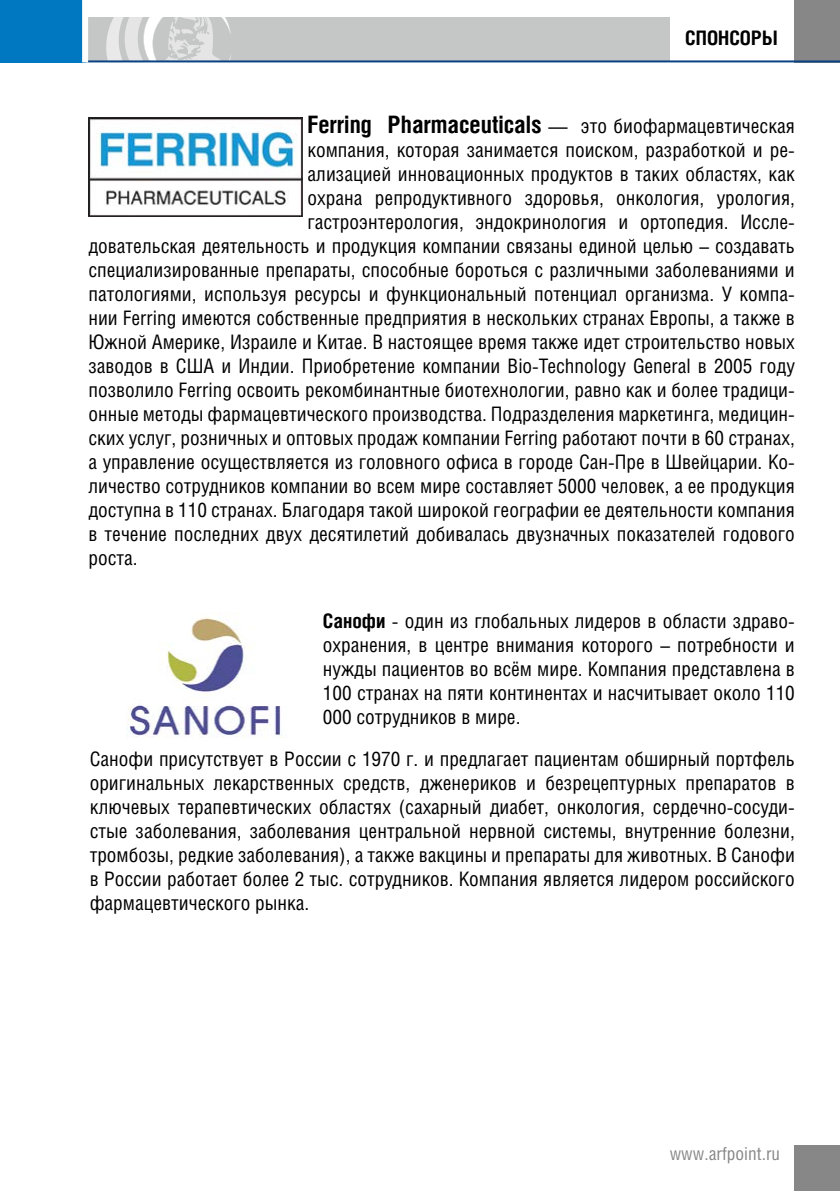
<style>
.page{position:relative;width:840px;height:1191px;background:#fff}
.page>*{position:absolute;margin:0;border:0;box-sizing:border-box;transform-origin:0 0}
.t1{font:20px/24px "Helios Cond C";color:#000;text-align:justify}
.t2{font:700 20px "Helios Cond C";color:#000}
.t3{font:18px "Helios Cond C";color:#868786}
.s1{font-weight:700;font-size:24px}
.s2{font-weight:700}
</style>
<div class="page">
<div style="left:78px;top:17px;width:591px;height:44px;background:#c5c6c6"></div>
<svg style="left:106px;top:17px;width:125px;height:43px"></svg>
<div style="left:794px;top:0;width:45px;height:62px;background:#868786"></div>
<div style="left:794px;top:1145px;width:45px;height:46px;background:#868786"></div>
<hr style="left:0;top:60px;width:839px;height:2px;background:#0b4284">
<div style="left:0;top:0;width:85px;height:62px;background:#0078c1"></div>
<div style="left:82px;top:0;width:6px;height:62px;background:#fff"></div>
<img style="left:88px;top:118px;width:214px;height:99px">
<img style="left:126px;top:617px;width:159px;height:121px">
<p class="t2" style="left:685px;top:25px;width:94px">спонсоры</p>
<p class="t1" style="left:307px;top:113px;width:488px"><span class="s1">Ferring Pharmaceuticals</span> — это биофармацевтическая</p>
<p class="t1" style="left:307px;top:137px;width:488px">компания, которая занимается поиском, разработкой и ре-</p>
<p class="t1" style="left:307px;top:161px;width:488px">ализацией инновационных продуктов в таких областях, как</p>
<p class="t1" style="left:307px;top:185px;width:488px">охрана репродуктивного здоровья, онкология, урология,</p>
<p class="t1" style="left:307px;top:209px;width:488px">гастроэнтерология, эндокринология и ортопедия. Иссле-</p>
<p class="t1" style="left:88px;top:233px;width:707px">довательская деятельность и продукция компании связаны единой целью – создавать</p>
<p class="t1" style="left:88px;top:257px;width:707px">специализированные препараты, способные бороться с различными заболеваниями и</p>
<p class="t1" style="left:88px;top:281px;width:707px">патологиями, используя ресурсы и функциональный потенциал организма. У компа-</p>
<p class="t1" style="left:88px;top:305px;width:707px">нии Ferring имеются собственные предприятия в нескольких странах Европы, а также в</p>
<p class="t1" style="left:88px;top:329px;width:707px">Южной Америке, Израиле и Китае. В настоящее время также идет строительство новых</p>
<p class="t1" style="left:88px;top:353px;width:707px">заводов в США и Индии. Приобретение компании Bio-Technology General в 2005 году</p>
<p class="t1" style="left:88px;top:377px;width:707px">позволило Ferring освоить рекомбинантные биотехнологии, равно как и более традици-</p>
<p class="t1" style="left:88px;top:401px;width:707px">онные методы фармацевтического производства. Подразделения маркетинга, медицин-</p>
<p class="t1" style="left:88px;top:425px;width:707px">ских услуг, розничных и оптовых продаж компании Ferring работают почти в 60 странах,</p>
<p class="t1" style="left:88px;top:449px;width:707px">а управление осуществляется из головного офиса в городе Сан-Пре в Швейцарии. Ко-</p>
<p class="t1" style="left:88px;top:473px;width:707px">личество сотрудников компании во всем мире составляет 5000 человек, а ее продукция</p>
<p class="t1" style="left:88px;top:497px;width:707px">доступна в 110 странах. Благодаря такой широкой географии ее деятельности компания</p>
<p class="t1" style="left:88px;top:521px;width:707px">в течение последних двух десятилетий добивалась двузначных показателей годового</p>
<p class="t1" style="left:88px;top:545px;width:51px">роста.</p>
<p class="t1" style="left:323px;top:609px;width:473px"><span class="s2">Санофи</span> - один из глобальных лидеров в области здраво&shy;охранения, в центре внимания которого – потребности и нужды пациентов во всём мире. Компания представлена в 100 странах на пяти континентах и насчитывает около 110<br>000 сотрудников в мире.</p>
<p class="t1" style="left:90px;top:747px;width:706px">Санофи присутствует в России с 1970 г. и предлагает пациентам обширный портфель оригинальных лекарственных средств, дженериков и безрецептурных препаратов в ключевых терапевтических областях (сахарный диабет, онкология, сердечно-сосуди&shy;стые заболевания, заболевания центральной нервной системы, внутренние болезни, тромбозы, редкие заболевания), а также вакцины и препараты для животных. В Санофи в России работает более 2 тыс. сотрудников. Компания является лидером российского фармацевтического рынка.</p>
<p class="t3" style="left:669px;top:1142px;width:112px">www.arfpoint.ru</p>
</div>
